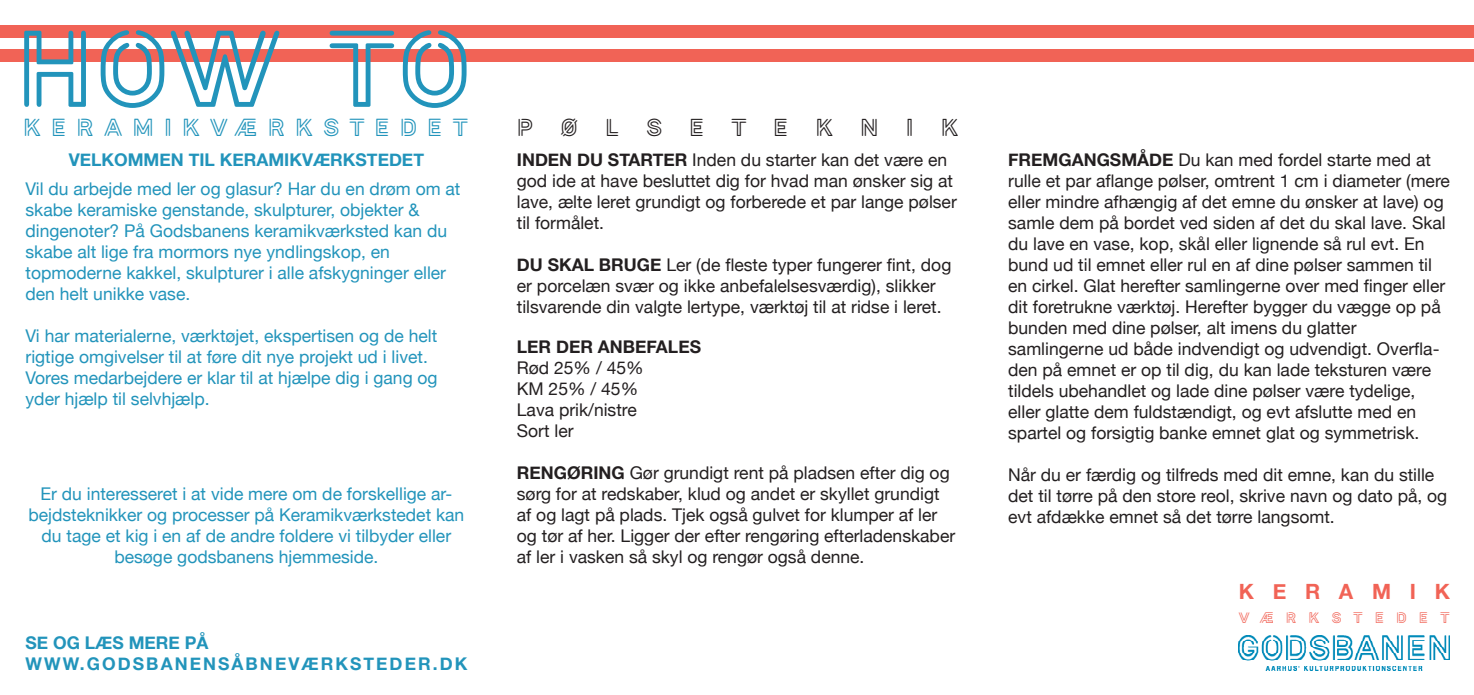
<style>
.page{position:relative;width:1474px;height:695px;background:#fff}
.page>*{position:absolute;margin:0;border:0;box-sizing:border-box;transform-origin:0 0}
.t1{font:108.67px "Godsbanen Display";color:#2294bb}
.t2{font:24.68px "Godsbanen Display";letter-spacing:.41em;color:#2294bb}
.t3{font:24.5px "Godsbanen Display";letter-spacing:1.105em;color:#231f20}
.t4{font:700 21px "Helvetica Neue";letter-spacing:.89em;color:#f16356}
.t5{font:17.5px/21px "Helvetica Neue";color:#231f20}
.t6{font:17.5px/21px "Helvetica Neue";color:#2294bb}
.t7{font:700 17.5px/21px "Helvetica Neue";letter-spacing:.115em;color:#2294bb}
.t8{font:700 17.5px "Helvetica Neue";color:#2294bb}
.t9{font:700 17.5px "Helvetica Neue";color:#231f20}
.t10{font:15.22px "Godsbanen Display";letter-spacing:.78em;color:#f16356}
.s1{font-weight:700}
</style>
<div class="page">
<div style="left:1px;top:25px;width:1472px;height:12px;background:#f16356"></div>
<div style="left:1px;top:50px;width:1472px;height:12px;background:#f16356"></div>
<img style="left:1238px;top:635px;width:211px;height:35px">
<h1 class="t1" style="left:15px;top:12px;width:459px">HOW TO</h1>
<h2 class="t2" style="left:23px;top:115px;width:446px">KERAMIKVÆRKSTEDET</h2>
<p class="t8" style="left:69px;top:149px;width:357px">VELKOMMEN TIL KERAMIKVÆRKSTEDET</p>
<p class="t6" style="left:26px;top:178px;width:436px">Vil du arbejde med ler og glasur? Har du en drøm om at skabe keramiske genstande, skulpturer, objekter &amp; dingenoter? På Godsbanens keramikværksted kan du skabe alt lige fra mormors nye yndlingskop, en topmoderne kakkel, skulpturer i alle afskygninger eller den helt unikke vase.</p>
<p class="t6" style="left:26px;top:325px;width:413px">Vi har materialerne, værktøjet, ekspertisen og de helt rigtige omgivelser til at føre dit nye projekt ud i livet.<br>Vores medarbejdere er klar til at hjælpe dig i gang og yder hjælp til selvhjælp.</p>
<p class="t6" style="left:28px;top:483px;width:437px;text-align:center">Er du interesseret i at vide mere om de forskellige ar&shy;bejdsteknikker og processer på Keramikværkstedet kan du tage et kig i en af de andre foldere vi tilbyder eller besøge godsbanens hjemmeside.</p>
<p class="t7" style="left:26px;top:632px;width:443px">SE OG LÆS MERE PÅ<br>WWW.GODSBANENSÅBNEVÆRKSTEDER.DK</p>
<h3 class="t3" style="left:517px;top:115px;width:443px">PØLSETEKNIK</h3>
<p class="t5" style="left:517px;top:149px;width:441px"><span class="s1">INDEN DU STARTER</span> Inden du starter kan det være en god ide at have besluttet dig for hvad man ønsker sig at lave, ælte leret grundigt og forberede et par lange pølser til formålet.</p>
<p class="t5" style="left:517px;top:254px;width:436px"><span class="s1">DU SKAL BRUGE</span> Ler (de fleste typer fungerer fint, dog er porcelæn svær og ikke anbefalelsesværdig), slikker tilsvarende din valgte lertype, værktøj til at ridse i leret.</p>
<p class="t9" style="left:517px;top:336px;width:186px">LER DER ANBEFALES</p>
<p class="t5" style="left:517px;top:357px;width:128px">Rød 25% / 45%<br>KM 25% / 45%<br>Lava prik/nistre<br>Sort ler</p>
<p class="t5" style="left:517px;top:462px;width:440px"><span class="s1">RENGØRING</span> Gør grundigt rent på pladsen efter dig og sørg for at redskaber, klud og andet er skyllet grundigt af og lagt på plads. Tjek også gulvet for klumper af ler og tør af her. Ligger der efter rengøring efterladenskaber af ler i vasken så skyl og rengør også denne.</p>
<p class="t5" style="left:1008px;top:149px;width:443px"><span class="s1">FREMGANGSMÅDE</span> Du kan med fordel starte med at rulle et par aflange pølser, omtrent 1 cm i diameter (mere eller mindre afhængig af det emne du ønsker at lave) og samle dem på bordet ved siden af det du skal lave. Skal du lave en vase, kop, skål eller lignende så rul evt. En bund ud til emnet eller rul en af dine pølser sammen til en cirkel. Glat herefter samlingerne over med finger eller dit foretrukne værktøj. Herefter bygger du vægge op på bunden med dine pølser, alt imens du glatter samlingerne ud både indvendigt og udvendigt. Overfla&shy;den på emnet er op til dig, du kan lade teksturen være tildels ubehandlet og lade dine pølser være tydelige, eller glatte dem fuldstændigt, og evt afslutte med en spartel og forsigtig banke emnet glat og symmetrisk.</p>
<p class="t5" style="left:1008px;top:464px;width:440px">Når du er færdig og tilfreds med dit emne, kan du stille det til tørre på den store reol, skrive navn og dato på, og evt afdække emnet så det tørre langsomt.</p>
<p class="t4" style="left:1238px;top:578px;width:212px">KERAMIK</p>
<p class="t10" style="left:1238px;top:609px;width:212px">VÆRKSTEDET</p>
</div>
